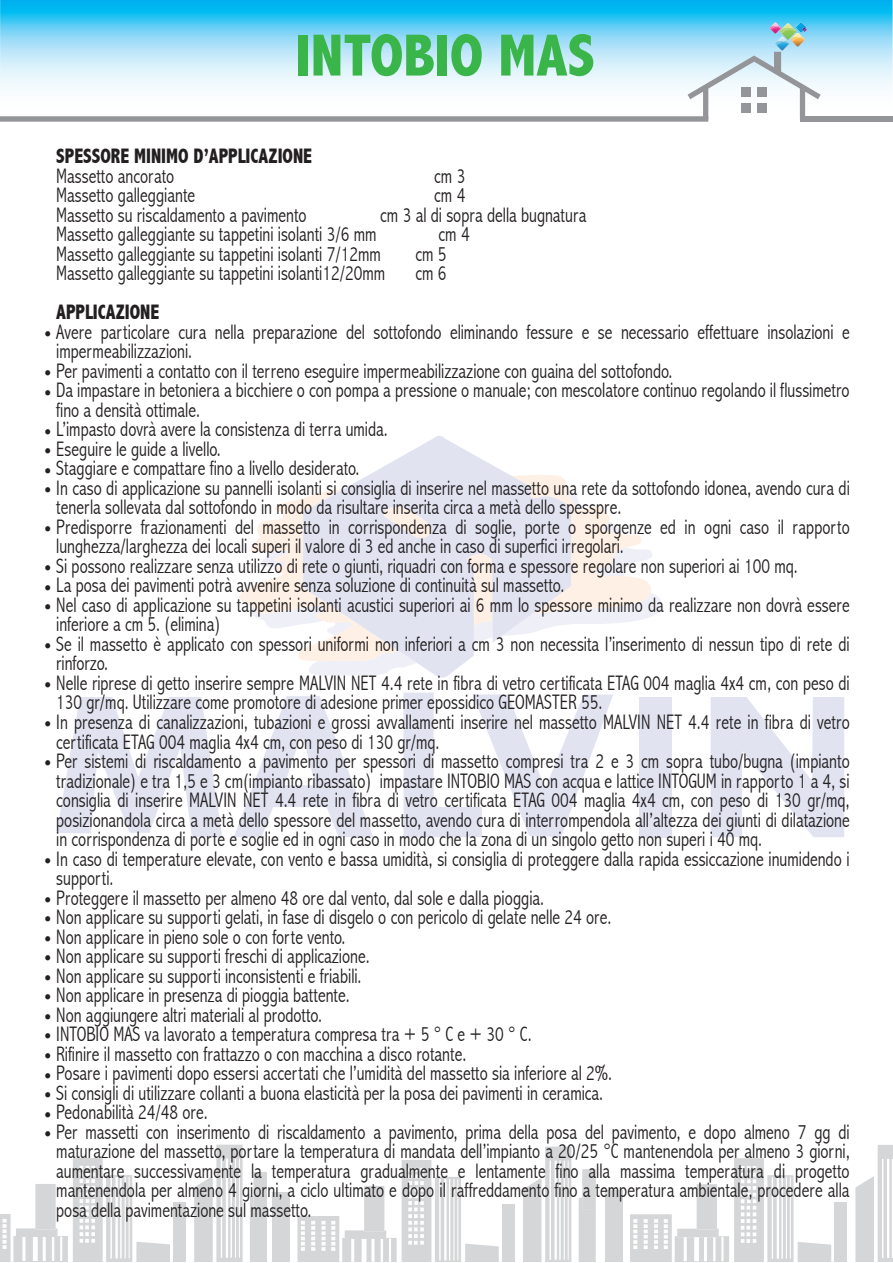
<style>
.page{position:relative;width:893px;height:1263px;background:#fff}
.page>*{position:absolute;margin:0;border:0;box-sizing:border-box;transform-origin:0 0}
.t1{font:800 condensed 60px "Abadi";color:#3ab54a}
.t2{font:300 condensed 21px/19.5px "Abadi";color:#231f20;scale:.9 1}
.t3{font:800 condensed 21px "Abadi";color:#231f20;scale:.9 1}
.t4{font:300 condensed 21px/19.5px "Abadi";color:#231f20;scale:.96 1}
</style>
<div class="page">
<svg style="left:0;top:0;width:893px;height:89px"></svg>
<div style="left:834px;top:1202px;width:13px;height:60px;background:#d5d6d8"></div>
<svg style="left:855px;top:1145px;width:38px;height:117px"></svg>
<div style="left:605px;top:1190px;width:17px;height:72px;background:#d5d6d8"></div>
<svg style="left:630px;top:1158px;width:201px;height:104px"></svg>
<svg style="left:579px;top:1169px;width:17px;height:93px"></svg>
<div style="left:502px;top:1204px;width:13px;height:58px;background:#d5d6d8"></div>
<svg style="left:523px;top:1146px;width:48px;height:116px"></svg>
<div style="left:272px;top:1192px;width:18px;height:70px;background:#d5d6d8"></div>
<svg style="left:297px;top:1160px;width:202px;height:102px"></svg>
<svg style="left:250px;top:1172px;width:17px;height:90px"></svg>
<div style="left:173px;top:1202px;width:13px;height:60px;background:#d5d6d8"></div>
<svg style="left:194px;top:1144px;width:49px;height:118px"></svg>
<svg style="left:0;top:1158px;width:170px;height:104px"></svg>
<svg style="left:239px;top:491px;width:412px;height:169px"></svg>
<svg style="left:303px;top:436px;width:268px;height:241px;fill:#e1e3f1"></svg>
<div style="left:639px;top:697px;width:32px;height:140px;background:#e1e3f1"></div>
<svg style="left:711px;top:697px;width:133px;height:140px"></svg>
<svg style="left:57px;top:697px;width:165px;height:140px"></svg>
<svg style="left:234px;top:696px;width:139px;height:141px"></svg>
<svg style="left:403px;top:693px;width:210px;height:144px"></svg>
<svg style="left:0;top:23px;width:821px;height:99px"></svg>
<div style="left:800px;top:116px;width:93px;height:6px;background:#939598"></div>
<h1 class="t1" style="left:295px;top:21px;width:301px">INTOBIO MAS</h1>
<p class="t3" style="left:56px;top:144px;width:286px">SPESSORE MINIMO D’APPLICAZIONE</p>
<p class="t2" style="left:56px;top:166px;width:133px">Massetto ancorato</p>
<p class="t2" style="left:434px;top:166px;width:36px">cm 3</p>
<p class="t2" style="left:56px;top:185px;width:156px">Massetto galleggiante</p>
<p class="t2" style="left:434px;top:185px;width:36px">cm 4</p>
<p class="t2" style="left:56px;top:205px;width:280px">Massetto su riscaldamento a pavimento</p>
<p class="t2" style="left:380px;top:205px;width:231px">cm 3 al di sopra della bugnatura</p>
<p class="t2" style="left:56px;top:224px;width:357px">Massetto galleggiante su tappetini isolanti 3/6 mm</p>
<p class="t2" style="left:439px;top:224px;width:36px">cm 4</p>
<p class="t2" style="left:56px;top:244px;width:362px">Massetto galleggiante su tappetini isolanti 7/12mm</p>
<p class="t2" style="left:415px;top:244px;width:36px">cm 5</p>
<p class="t2" style="left:56px;top:263px;width:367px">Massetto galleggiante su tappetini isolanti12/20mm</p>
<p class="t2" style="left:415px;top:263px;width:36px">cm 6</p>
<p class="t3" style="left:56px;top:300px;width:116px">APPLICAZIONE</p>
<p class="t2" style="left:56px;top:322px;width:883px">Avere particolare cura nella preparazione del sottofondo eliminando fessure e se necessario effettuare insolazioni e impermeabilizzazioni.<br>Per pavimenti a contatto con il terreno eseguire impermeabilizzazione con guaina del sottofondo.<br>Da impastare in betoniera a bicchiere o con pompa a pressione o manuale; con mescolatore continuo regolando il flussimetro fino a densità ottimale.<br>L’impasto dovrà avere la consistenza di terra umida.<br>Eseguire le guide a livello.<br>Staggiare e compattare fino a livello desiderato.<br>In caso di applicazione su pannelli isolanti si consiglia di inserire nel massetto una rete da sottofondo idonea, avendo cura di tenerla sollevata dal sottofondo in modo da risultare inserita circa a metà dello spesspre.<br>Predisporre frazionamenti del massetto in corrispondenza di soglie, porte o sporgenze ed in ogni caso il rapporto lunghezza/larghezza dei locali superi il valore di 3 ed anche in caso di superfici irregolari.<br>Si possono realizzare senza utilizzo di rete o giunti, riquadri con forma e spessore regolare non superiori ai 100 mq.<br>La posa dei pavimenti potrà avvenire senza soluzione di continuità sul massetto.<br>Nel caso di applicazione su tappetini isolanti acustici superiori ai 6 mm lo spessore minimo da realizzare non dovrà essere inferiore a cm 5. (elimina)<br>Se il massetto è applicato con spessori uniformi non inferiori a cm 3 non necessita l’inserimento di nessun tipo di rete di rinforzo.<br>Nelle riprese di getto inserire sempre MALVIN NET 4.4 rete in fibra di vetro certificata ETAG 004 maglia 4x4 cm, con peso di 130 gr/mq. Utilizzare come promotore di adesione primer epossidico GEOMASTER 55.<br>In presenza di canalizzazioni, tubazioni e grossi avvallamenti inserire nel massetto MALVIN NET 4.4 rete in fibra di vetro certificata ETAG 004 maglia 4x4 cm, con peso di 130 gr/mq.<br>Per sistemi di riscaldamento a pavimento per spessori di massetto compresi tra 2 e 3 cm sopra tubo/bugna (impianto tradizionale) e tra 1,5 e 3 cm(impianto ribassato) impastare INTOBIO MAS con acqua e lattice INTOGUM in rapporto 1 a 4, si consiglia di inserire MALVIN NET 4.4 rete in fibra di vetro certificata ETAG 004 maglia 4x4 cm, con peso di 130 gr/mq, posizionandola circa a metà dello spessore del massetto, avendo cura di interrompendola all’altezza dei giunti di dilatazione in corrispondenza di porte e soglie ed in ogni caso in modo che la zona di un singolo getto non superi i 40 mq.<br>In caso di temperature elevate, con vento e bassa umidità, si consiglia di proteggere dalla rapida essiccazione inumidendo i supporti.<br>Proteggere il massetto per almeno 48 ore dal vento, dal sole e dalla pioggia.<br>Non applicare su supporti gelati, in fase di disgelo o con pericolo di gelate nelle 24 ore.<br>Non applicare in pieno sole o con forte vento.<br>Non applicare su supporti freschi di applicazione.<br>Non applicare su supporti inconsistenti e friabili.<br>Non applicare in presenza di pioggia battente.<br>Non aggiungere altri materiali al prodotto.<br>INTOBIO MAS va lavorato a temperatura compresa tra + 5 ° C e + 30 ° C.<br>Rifinire il massetto con frattazzo o con macchina a disco rotante.<br>Posare i pavimenti dopo essersi accertati che l’umidità del massetto sia inferiore al 2%.<br>Si consigli di utilizzare collanti a buona elasticità per la posa dei pavimenti in ceramica.<br>Pedonabilità 24/48 ore.<br>Per massetti con inserimento di riscaldamento a pavimento, prima della posa del pavimento, e dopo almeno 7 gg di maturazione del massetto, portare la temperatura di mandata dell’impianto a 20/25 °C mantenendola per almeno 3 giorni, aumentare successivamente la temperatura gradualmente e lentamente fino alla massima temperatura di progetto mantenendola per almeno 4 giorni, a ciclo ultimato e dopo il raffreddamento fino a temperatura ambientale, procedere alla posa della pavimentazione sul massetto.</p>
<p class="t4" style="left:43px;top:315px;width:12px;line-height:39px">• •</p>
<p class="t4" style="left:43px;top:373px;width:12px;line-height:39px">• •</p>
<p class="t4" style="left:43px;top:442px;width:12px;text-align:justify">• • •</p>
<p class="t4" style="left:43px;top:510px;width:12px;line-height:39px">• •</p>
<p class="t4" style="left:43px;top:578px;width:12px">• •</p>
<p class="t4" style="left:43px;top:627px;width:12px;line-height:39px;text-align:justify">• • • •</p>
<p class="t4" style="left:43px;top:841px;width:12px;line-height:39px">• •</p>
<p class="t4" style="left:43px;top:910px;width:12px;text-align:justify">• • • • • • • • • • • •</p>
</div>
